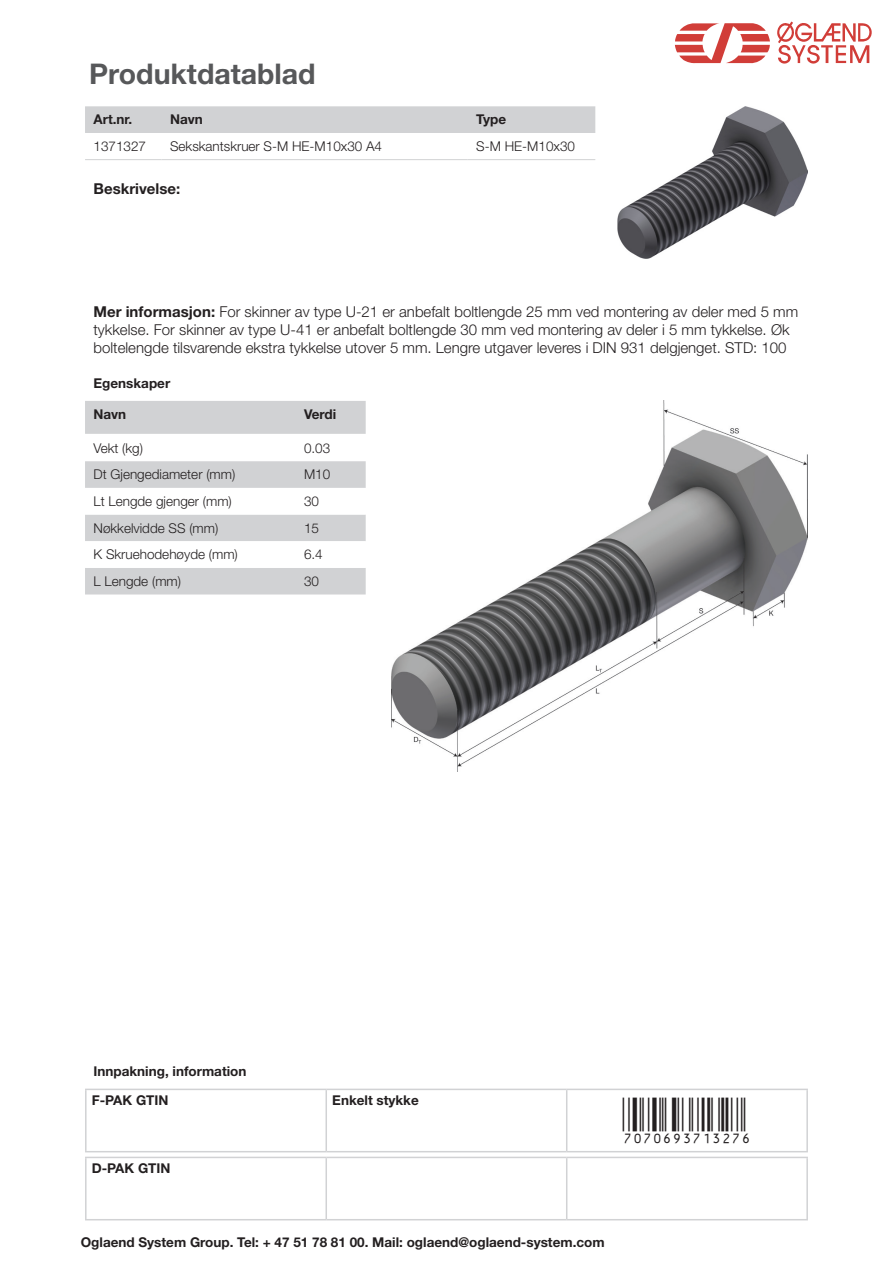
<style>
.page{position:relative;width:893px;height:1263px;background:#fff}
.page>*{position:absolute;margin:0;border:0;box-sizing:border-box;transform-origin:0 0}
.Artikel{font:45px "Viisas EAN Matala";color:#231f20}
.Artikel-2{font:700 28.5px "Helvetica Neue LT Std";color:#57585a}
.Artikel-3{font:300 15px/18px "Helvetica Neue LT Std";color:#231f20}
.Artikel-4{font:700 15px "Helvetica Neue LT Std";color:#231f20}
.Artikel-5{font:300 13.5px "Helvetica Neue LT Std";color:#231f20}
.Artikel-6{font:700 13.5px/29.1px "Helvetica Neue LT Std";color:#231f20}
.s1{font-weight:700}
</style>
<div class="page">
<svg style="left:675px;top:23px;width:95px;height:40px"></svg>
<svg style="left:777px;top:21px;width:95px;height:43px"></svg>
<div style="left:85px;top:106px;width:510px;height:27px;background:#d1d2d4"></div>
<hr style="left:85px;top:159px;width:77px;height:1px;background:#d1d2d4">
<hr style="left:162px;top:159px;width:306px;height:1px;background:#d1d2d4">
<hr style="left:468px;top:159px;width:127px;height:1px;background:#d1d2d4">
<img style="left:617px;top:107px;width:191px;height:151px">
<img style="left:391px;top:401px;width:416px;height:371px">
<div style="left:85px;top:401px;width:281px;height:33px;background:#d1d2d4"></div>
<svg style="left:85px;top:461px;width:281px;height:133px"></svg>
<hr style="left:85px;top:1089px;width:241px;height:1px;background:#d1d2d4">
<hr style="left:85px;top:1090px;width:2px;height:61px;background:#d1d2d4">
<hr style="left:326px;top:1089px;width:241px;height:1px;background:#d1d2d4">
<hr style="left:325px;top:1090px;width:2px;height:61px;background:#d1d2d4">
<hr style="left:567px;top:1089px;width:241px;height:1px;background:#d1d2d4">
<hr style="left:566px;top:1090px;width:1px;height:61px;background:#d1d2d4">
<hr style="left:806px;top:1090px;width:2px;height:61px;background:#d1d2d4">
<hr style="left:85px;top:1151px;width:241px;height:1px;background:#d1d2d4">
<hr style="left:326px;top:1151px;width:241px;height:1px;background:#d1d2d4">
<hr style="left:567px;top:1151px;width:241px;height:1px;background:#d1d2d4">
<hr style="left:85px;top:1157px;width:241px;height:1px;background:#d1d2d4">
<hr style="left:85px;top:1158px;width:2px;height:61px;background:#d1d2d4">
<hr style="left:326px;top:1157px;width:241px;height:1px;background:#d1d2d4">
<hr style="left:325px;top:1158px;width:2px;height:61px;background:#d1d2d4">
<hr style="left:567px;top:1157px;width:241px;height:1px;background:#d1d2d4">
<hr style="left:566px;top:1158px;width:1px;height:61px;background:#d1d2d4">
<hr style="left:806px;top:1158px;width:2px;height:61px;background:#d1d2d4">
<hr style="left:85px;top:1219px;width:241px;height:1px;background:#d1d2d4">
<hr style="left:326px;top:1219px;width:241px;height:1px;background:#d1d2d4">
<hr style="left:567px;top:1219px;width:241px;height:1px;background:#d1d2d4">
<p class="Artikel-2" style="left:89px;top:56px;width:228px">Produktdatablad</p>
<p class="Artikel-6" style="left:94px;top:105px;width:40px">Art.nr.</p>
<p class="Artikel-6" style="left:170px;top:105px;width:34px">Navn</p>
<p class="Artikel-6" style="left:476px;top:105px;width:32px">Type</p>
<p class="Artikel-5" style="left:94px;top:138px;width:54px">1371327</p>
<p class="Artikel-5" style="left:170px;top:138px;width:214px">Sekskantskruer S-M HE-M10x30 A4</p>
<p class="Artikel-5" style="left:476px;top:138px;width:100px">S-M HE-M10x30</p>
<p class="Artikel-4" style="left:94px;top:179px;width:88px">Beskrivelse:</p>
<p class="Artikel-3" style="left:94px;top:302px;width:706px"><span class="s1">Mer informasjon:</span> For skinner av type U-21 er anbefalt boltlengde 25 mm ved montering av deler med 5 mm tykkelse. For skinner av type U-41 er anbefalt boltlengde 30 mm ved montering av deler i 5 mm tykkelse. Øk boltelengde tilsvarende ekstra tykkelse utover 5 mm. Lengre utgaver leveres i DIN 931 delgjenget. STD: 100</p>
<p class="Artikel-6" style="left:94px;top:368px;width:78px">Egenskaper</p>
<p class="Artikel-6" style="left:94px;top:399px;width:34px">Navn</p>
<p class="Artikel-6" style="left:304px;top:399px;width:34px">Verdi</p>
<p class="Artikel-5" style="left:94px;top:440px;width:51px">Vekt (kg)</p>
<p class="Artikel-5" style="left:304px;top:440px;width:28px">0.03</p>
<p class="Artikel-5" style="left:94px;top:466px;width:143px">Dt Gjengediameter (mm)</p>
<p class="Artikel-5" style="left:304px;top:466px;width:28px">M10</p>
<p class="Artikel-5" style="left:94px;top:493px;width:140px">Lt Lengde gjenger (mm)</p>
<p class="Artikel-5" style="left:304px;top:493px;width:17px">30</p>
<p class="Artikel-5" style="left:94px;top:520px;width:126px">Nøkkelvidde SS (mm)</p>
<p class="Artikel-5" style="left:304px;top:520px;width:17px">15</p>
<p class="Artikel-5" style="left:94px;top:546px;width:146px">K Skruehodehøyde (mm)</p>
<p class="Artikel-5" style="left:304px;top:546px;width:20px">6.4</p>
<p class="Artikel-5" style="left:94px;top:573px;width:89px">L Lengde (mm)</p>
<p class="Artikel-5" style="left:304px;top:573px;width:17px">30</p>
<p class="Artikel-6" style="left:92px;top:1056px;width:156px">Innpakning, information<br>F-PAK GTIN</p>
<p class="Artikel-6" style="left:92px;top:1153px;width:80px">D-PAK GTIN</p>
<p class="Artikel-6" style="left:332px;top:1085px;width:88px">Enkelt stykke</p>
<p class="Artikel" style="left:623px;top:1097px;width:130px">7070693713276</p>
<p class="Artikel-6" style="left:81px;top:1227px;width:525px">Oglaend System Group. Tel: + 47 51 78 81 00. Mail: oglaend@oglaend-system.com</p>
</div>
